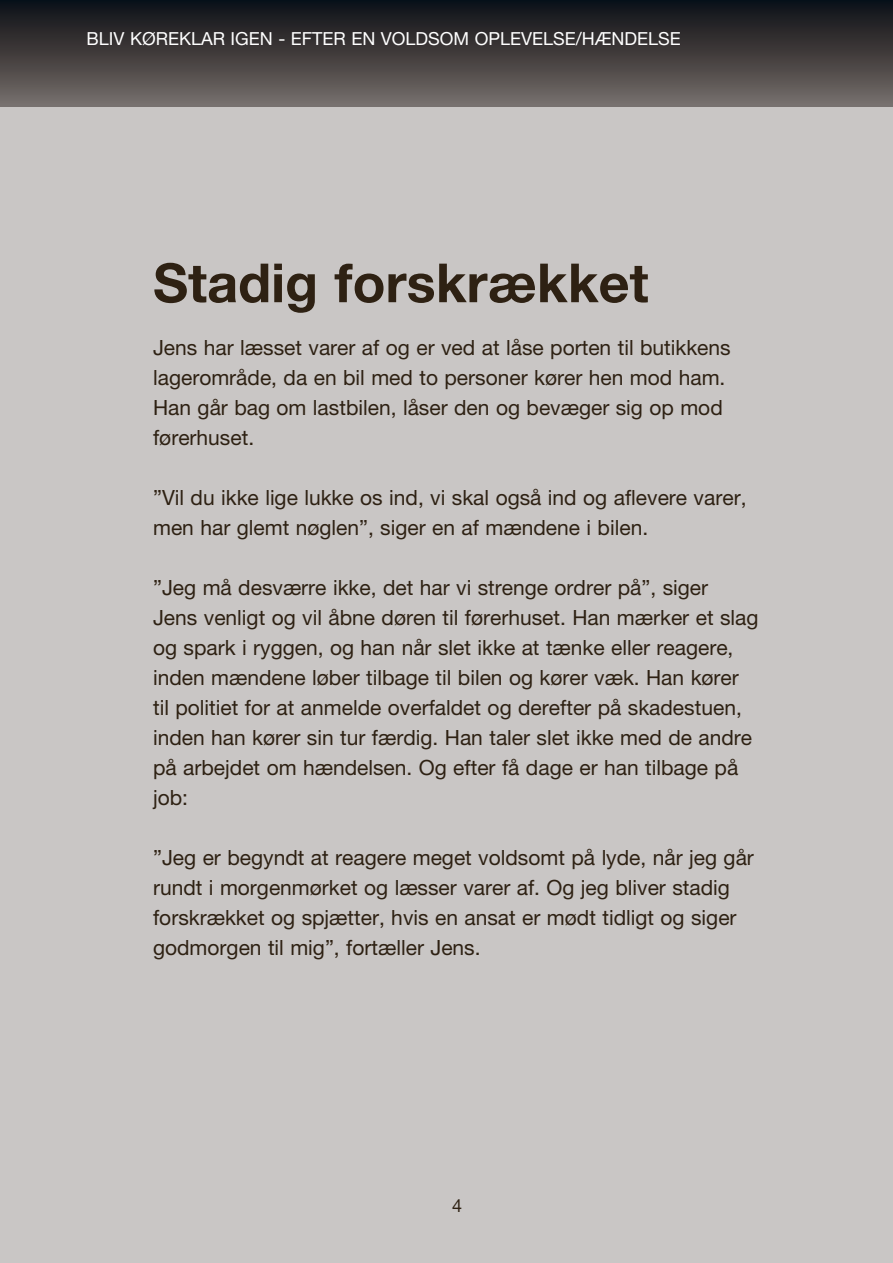
<style>
.page{position:relative;width:893px;height:1263px;background:#fff}
.page>*{position:absolute;margin:0;border:0;box-sizing:border-box;transform-origin:0 0}
.t1{font:700 54px "Helvetica Neue LT Std";color:#2e2113}
.t2{font:21px/30px "Helvetica Neue LT Std";color:#2e2113}
.t3{font:18px "Helvetica Neue LT Std";color:#fff}
.t4{font:18px "Helvetica Neue LT Std";color:#2e2113}
</style>
<div class="page">
<div style="left:0;top:106px;width:893px;height:1157px;background:#c9c6c5"></div>
<div style="left:0;top:0;width:893px;height:106px;background:linear-gradient(to bottom,#0a0d13,#756d68)"></div>
<p class="t3" style="left:87px;top:27px;width:596px">Bliv køreklar igen - efter en voldsom oplevelse/hændelse</p>
<h1 class="t1" style="left:153px;top:250px;width:497px">Stadig forskrækket</h1>
<p class="t2" style="left:153px;top:332px;width:579px">Jens har læsset varer af og er ved at låse porten til butikkens lagerområde, da en bil med to personer kører hen mod ham.<br>H an går bag om lastbilen, låser den og bevæger sig op mod førerhuset.</p>
<p class="t2" style="left:153px;top:482px;width:595px">”Vil du ikke lige lukke os ind, vi skal også ind og aflevere varer, men har glemt nøglen”, siger en af mændene i bilen.</p>
<p class="t2" style="left:153px;top:572px;width:607px">”Jeg må desværre ikke, det har vi strenge ordrer på”, siger<br>Jens venligt og vil åbne døren til førerhuset. Han mærker et slag og spark i ryggen, og han når slet ikke at tænke eller reagere, inden mændene løber tilbage til bilen og kører væk. Han kører til politiet for at anmelde overfaldet og derefter på skadestuen, inden han kører sin tur færdig. Han taler slet ikke med de andre på arbejdet om hændelsen. Og efter få dage er han tilbage på job:</p>
<p class="t2" style="left:153px;top:842px;width:602px">”Jeg er begyndt at reagere meget voldsomt på lyde, når jeg går rundt i morgenmørket og læsser varer af. Og jeg bliver stadig forskrækket og spjætter, hvis en ansat er mødt tidligt og siger godmorgen til mig”, fortæller Jens.</p>
<p class="t4" style="left:452px;top:1195px;width:12px">4</p>
</div>
